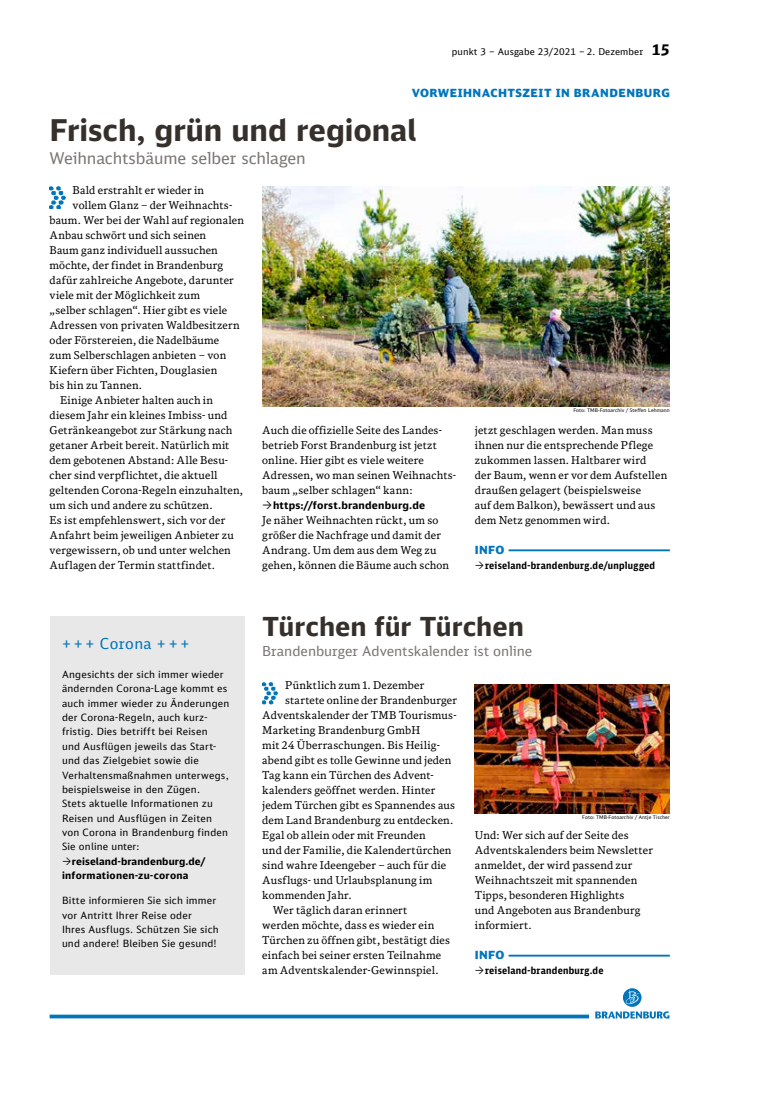
<style>
.page{position:relative;width:762px;height:1117px;background:#fff}
.page>*{position:absolute;margin:0;border:0;box-sizing:border-box;transform-origin:0 0}
.t1{font:700 30px "DB Sans Alternate";letter-spacing:-.005em;color:#36302d}
.t2{font:700 26.25px "DB Sans Alternate";color:#36302d}
.t3{font:16.25px "DB Sans";letter-spacing:-.01em;color:#7b7674}
.t4{font:15px "DB Sans";letter-spacing:.02em;color:#0075bc}
.t5{font:13.75px "DB Sans";color:#7b7674}
.t6{font:900 11.25px "DB Sans";letter-spacing:.04em;color:#0075bc}
.t7{font:900 11.25px "DB Sans Alternate";letter-spacing:.02em;color:#0075bc}
.t8{font:10.75px/15px "DB News";letter-spacing:.02em;color:#000}
.t9{font:700 10.38px "DB Sans Alternate";letter-spacing:.02em;color:#000}
.t10{font:10px/14.4px "DB Sans Alternate";letter-spacing:.02em;color:#000}
.t11{font:700 10px "DB Sans Cond";letter-spacing:.025em;color:#000}
.t12{font:700 10px "DB Sans Alternate";letter-spacing:.015em;color:#000}
.t13{font:9.38px "DB Sans";letter-spacing:.01em;color:#000}
.t14{font:5px "DB Sans Alternate";letter-spacing:.01em;color:#000}
.s1{font-weight:700;font-size:15px}
</style>
<div class="page">
<hr style="left:508px;top:549px;width:162px;height:2px;background:#0075bc">
<svg style="left:50px;top:1014px;width:539px;height:4px;background:#288ac6"></svg>
<svg style="left:595px;top:988px;width:74px;height:30px"></svg>
<img style="left:262px;top:187px;width:408px;height:219px">
<img style="left:50px;top:186px;width:15px;height:23px">
<div style="left:50px;top:616px;width:194px;height:358px;background:#e9e8e8"></div>
<hr style="left:508px;top:954px;width:162px;height:2px;background:#0075bc">
<img style="left:262px;top:682px;width:16px;height:22px">
<img style="left:475px;top:684px;width:195px;height:129px">
<p class="t13" style="left:452px;top:46px;width:219px">punkt 3 – Ausgabe 23/2021 – 2. Dezember <span class="s1">15</span></p>
<p class="t6" style="left:412px;top:86px;width:260px">VORWEIHNACHTSZEIT IN BRANDENBURG</p>
<p class="t1" style="left:50px;top:111px;width:368px">Frisch, grün und regional</p>
<p class="t3" style="left:50px;top:148px;width:258px">Weihnachtsbäume selber schlagen</p>
<p class="t8" style="left:72px;top:182px;width:133px">Bald erstrahlt er wieder in</p>
<p class="t8" style="left:72px;top:197px;width:161px">vollem Glanz – der Weihnachts-</p>
<p class="t8" style="left:50px;top:212px;width:196px">baum. Wer bei der Wahl auf regionalen</p>
<p class="t8" style="left:50px;top:227px;width:158px">Anbau schwört und sich seinen</p>
<p class="t8" style="left:50px;top:242px;width:170px">Baum ganz individuell aussuchen</p>
<p class="t8" style="left:50px;top:257px;width:175px">möchte, der findet in Brandenburg</p>
<p class="t8" style="left:50px;top:272px;width:186px">dafür zahlreiche Angebote, darunter</p>
<p class="t8" style="left:50px;top:287px;width:152px">viele mit der Möglichkeit zum</p>
<p class="t8" style="left:50px;top:302px;width:179px">„selber schlagen“. Hier gibt es viele</p>
<p class="t8" style="left:50px;top:317px;width:192px">Adressen von privaten Waldbesitzern</p>
<p class="t8" style="left:50px;top:332px;width:171px">oder Förstereien, die Nadelbäume</p>
<p class="t8" style="left:50px;top:347px;width:178px">zum Selberschlagen anbieten – von</p>
<p class="t8" style="left:50px;top:362px;width:169px">Kiefern über Fichten, Douglasien</p>
<p class="t8" style="left:50px;top:377px;width:94px">bis hin zu Tannen.</p>
<p class="t8" style="left:60px;top:392px;width:154px">Einige Anbieter halten auch in</p>
<p class="t8" style="left:50px;top:407px;width:179px">diesem Jahr ein kleines Imbiss- und</p>
<p class="t8" style="left:50px;top:422px;width:184px">Getränkeangebot zur Stärkung nach</p>
<p class="t8" style="left:50px;top:437px;width:181px">getaner Arbeit bereit. Natürlich mit</p>
<p class="t8" style="left:50px;top:452px;width:180px">dem gebotenen Abstand: Alle Besu-</p>
<p class="t8" style="left:50px;top:467px;width:170px">cher sind verpflichtet, die aktuell</p>
<p class="t8" style="left:50px;top:482px;width:195px">geltenden Corona-Regeln einzuhalten,</p>
<p class="t8" style="left:50px;top:497px;width:164px">um sich und andere zu schützen.</p>
<p class="t8" style="left:50px;top:512px;width:177px">Es ist empfehlenswert, sich vor der</p>
<p class="t8" style="left:50px;top:527px;width:186px">Anfahrt beim jeweiligen Anbieter zu</p>
<p class="t8" style="left:50px;top:542px;width:183px">vergewissern, ob und unter welchen</p>
<p class="t8" style="left:50px;top:557px;width:167px">Auflagen der Termin stattfindet.</p>
<p class="t8" style="left:262px;top:422px;width:195px">Auch die offizielle Seite des Landes&shy;betrieb Forst Brandenburg ist jetzt online. Hier gibt es viele weitere Adressen, wo man seinen Weihnachts&shy;baum „selber schlagen“ kann:</p>
<p class="t9" style="left:273px;top:498px;width:154px">https://forst.brandenburg.de</p>
<p class="t8" style="left:262px;top:512px;width:188px">Je näher Weihnachten rückt, um so größer die Nachfrage und damit der<br>Andrang. Um dem aus dem Weg zu gehen, können die Bäume auch schon</p>
<p class="t14" style="left:573px;top:407px;width:98px">Foto: TMB-Fotoarchiv / Steffen Lehmann</p>
<p class="t8" style="left:475px;top:422px;width:194px">jetzt geschlagen werden. Man muss ihnen nur die entsprechende Pflege zukommen lassen. Haltbarer wird<br>der Baum, wenn er vor dem Aufstellen draußen gelagert (beispielsweise<br>auf dem Balkon), bewässert und aus dem Netz genommen wird.</p>
<p class="t7" style="left:475px;top:542px;width:31px">INFO</p>
<p class="t11" style="left:485px;top:559px;width:172px">reiseland-brandenburg.de/unplugged</p>
<p class="t4" style="left:62px;top:634px;width:129px">+ + + Corona + + +</p>
<p class="t10" style="left:62px;top:666px;width:163px">Angesichts der sich immer wieder</p>
<p class="t10" style="left:62px;top:681px;width:167px">ändernden Corona-Lage kommt es</p>
<p class="t10" style="left:62px;top:695px;width:169px">auch immer wieder zu Änderungen</p>
<p class="t10" style="left:62px;top:709px;width:146px">der Corona-Regeln, auch kurz-</p>
<p class="t10" style="left:62px;top:724px;width:147px">fristig. Dies betrifft bei Reisen</p>
<p class="t10" style="left:62px;top:738px;width:155px">und Ausflügen jeweils das Start-</p>
<p class="t10" style="left:62px;top:753px;width:138px">und das Zielgebiet sowie die</p>
<p class="t10" style="left:62px;top:767px;width:168px">Verhaltensmaßnahmen unterwegs,</p>
<p class="t10" style="left:62px;top:781px;width:139px">beispielsweise in den Zügen.</p>
<p class="t10" style="left:62px;top:796px;width:152px">Stets aktuelle Informationen zu</p>
<p class="t10" style="left:62px;top:810px;width:152px">Reisen und Ausflügen in Zeiten</p>
<p class="t10" style="left:62px;top:824px;width:168px">von Corona in Brandenburg finden</p>
<p class="t10" style="left:62px;top:839px;width:79px">Sie online unter:</p>
<p class="t12" style="left:72px;top:854px;width:135px">reiseland-brandenburg.de/</p>
<p class="t12" style="left:62px;top:869px;width:128px">informationen-zu-corona</p>
<p class="t10" style="left:62px;top:892px;width:158px">Bitte informieren Sie sich immer vor Antritt Ihrer Reise oder<br>Ihres Ausflugs. Schützen Sie sich und andere! Bleiben Sie gesund!</p>
<p class="t2" style="left:262px;top:609px;width:263px">Türchen für Türchen</p>
<p class="t5" style="left:262px;top:642px;width:272px">Brandenburger Adventskalender ist online</p>
<p class="t8" style="left:285px;top:677px;width:141px">Pünktlich zum 1. Dezember</p>
<p class="t8" style="left:285px;top:692px;width:174px">startete online der Brandenburger</p>
<p class="t8" style="left:262px;top:707px;width:196px">Adventskalender der TMB Tourismus-</p>
<p class="t8" style="left:262px;top:722px;width:159px">Marketing Brandenburg GmbH</p>
<p class="t8" style="left:262px;top:737px;width:179px">mit 24 Überraschungen. Bis Heilig-</p>
<p class="t8" style="left:262px;top:752px;width:191px">abend gibt es tolle Gewinne und jeden</p>
<p class="t8" style="left:262px;top:767px;width:172px">Tag kann ein Türchen des Advent-</p>
<p class="t8" style="left:262px;top:782px;width:175px">kalenders geöffnet werden. Hinter</p>
<p class="t8" style="left:262px;top:797px;width:194px">jedem Türchen gibt es Spannendes aus</p>
<p class="t8" style="left:262px;top:812px;width:192px">dem Land Brandenburg zu entdecken.</p>
<p class="t8" style="left:262px;top:827px;width:165px">Egal ob allein oder mit Freunden</p>
<p class="t8" style="left:262px;top:842px;width:191px">und der Familie, die Kalendertürchen</p>
<p class="t8" style="left:262px;top:857px;width:185px">sind wahre Ideengeber – auch für die</p>
<p class="t8" style="left:262px;top:872px;width:172px">Ausflugs- und Urlaubsplanung im</p>
<p class="t8" style="left:262px;top:887px;width:91px">kommenden Jahr.</p>
<p class="t8" style="left:273px;top:902px;width:136px">Wer täglich daran erinnert</p>
<p class="t8" style="left:262px;top:917px;width:174px">werden möchte, dass es wieder ein</p>
<p class="t8" style="left:262px;top:932px;width:189px">Türchen zu öffnen gibt, bestätigt dies</p>
<p class="t8" style="left:262px;top:947px;width:180px">einfach bei seiner ersten Teilnahme</p>
<p class="t8" style="left:262px;top:962px;width:178px">am Adventskalender-Gewinnspiel.</p>
<p class="t14" style="left:582px;top:813px;width:89px">Foto: TMB-Fotoarchiv / Antje Tischer</p>
<p class="t8" style="left:475px;top:827px;width:180px">Und: Wer sich auf der Seite des<br>Adventskalenders beim Newsletter anmeldet, der wird passend zur<br>Weihnachtszeit mit spannenden<br>Tipps, besonderen Highlights<br>und Angeboten aus Brandenburg informiert.</p>
<p class="t7" style="left:475px;top:947px;width:31px">INFO</p>
<p class="t11" style="left:485px;top:964px;width:120px">reiseland-brandenburg.de</p>
</div>
